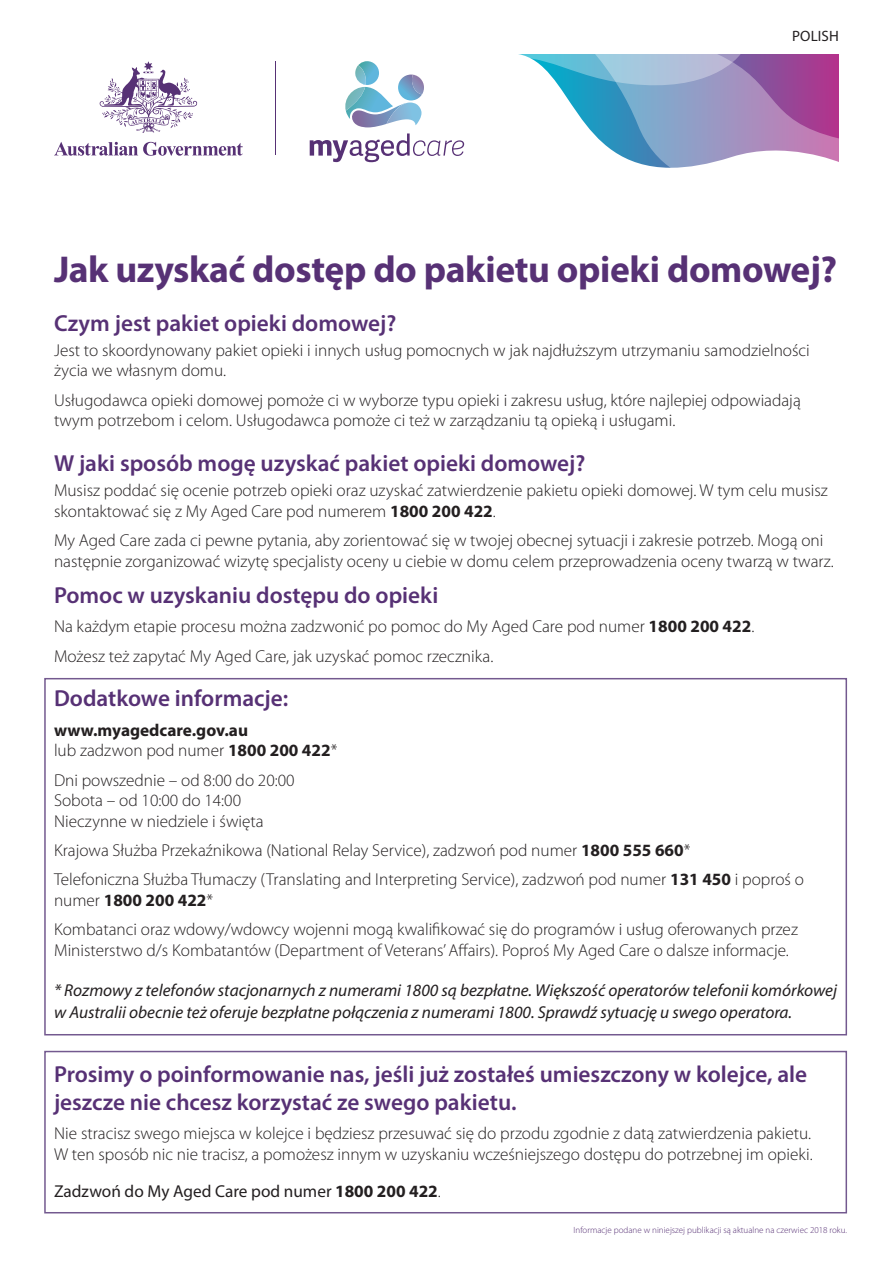
<style>
.page{position:relative;width:893px;height:1263px;background:#fff}
.page>*{position:absolute;margin:0;border:0;box-sizing:border-box;transform-origin:0 0}
.t1{font:700 37.5px "Myriad Pro";letter-spacing:-.01em;color:#573175}
.H2_-_BOX{font:600 23.25px/27.9px "Myriad Pro";color:#573175}
.Body{font:600 23.25px "Myriad Pro";color:#573175}
.Body-2{font:300 17.25px/20.7px "Myriad Pro";color:#231f20}
.Body_ITALIC{font:italic 17.25px/22.5px "Myriad Pro";color:#231f20}
.Body_-_BOX{font:300 17.25px/20.7px "Myriad Pro";color:#231f20}
.Body_-_BOX-2{font:700 17.25px/20.7px "Myriad Pro";color:#231f20}
.Body_-_BOX-3{font:17.25px "Myriad Pro";color:#231f20}
.Bullet_indent{font:15px "Myriad Pro";letter-spacing:.005em;color:#231f20}
.t2{font:300 9px "Myriad Pro";color:#573175}
.s1{font-weight:700}
.s2{font-weight:300}
</style>
<div class="page">
<hr style="left:275px;top:62px;width:1px;height:93px;background:#573175">
<svg style="left:54px;top:142px;width:189px;height:14px"></svg>
<svg style="left:100px;top:61px;width:97px;height:72px"></svg>
<svg style="left:310px;top:54px;width:529px;height:114px"></svg>
<div style="left:44px;top:678px;width:803px;height:357px;border:2px solid #73598f"></div>
<div style="left:44px;top:1051px;width:803px;height:162px;border:2px solid #73598f"></div>
<p class="Bullet_indent" style="left:792px;top:27px;width:48px">POLISH</p>
<h1 class="t1" style="left:54px;top:244px;width:785px">Jak uzyskać dostęp do pakietu opieki domowej?</h1>
<h2 class="H2_-_BOX" style="left:54px;top:308px;width:344px">Czym jest pakiet opieki domowej?</h2>
<p class="Body-2" style="left:54px;top:340px;width:757px">Jest to skoordynowany pakiet opieki i innych usług pomocnych w jak najdłuższym utrzymaniu samodzielności życia we własnym domu.</p>
<p class="Body-2" style="left:54px;top:390px;width:748px">Usługodawca opieki domowej pomoże ci w wyborze typu opieki i zakresu usług, które najlepiej odpowiadają twym potrzebom i celom. Usługodawca pomoże ci też w zarządzaniu tą opieką i usługami.</p>
<h2 class="H2_-_BOX" style="left:54px;top:449px;width:533px">W jaki sposób mogę uzyskać pakiet opieki domowej?</h2>
<p class="Body-2" style="left:54px;top:480px;width:775px">Musisz poddać się ocenie potrzeb opieki oraz uzyskać zatwierdzenie pakietu opieki domowej. W tym celu musisz skontaktować się z My Aged Care pod numerem <span class="s1">1800 200 422</span>.</p>
<p class="Body-2" style="left:54px;top:530px;width:781px">My Aged Care zada ci pewne pytania, aby zorientować się w twojej obecnej sytuacji i zakresie potrzeb. Mogą oni następnie zorganizować wizytę specjalisty oceny u ciebie w domu celem przeprowadzenia oceny twarzą w twarz.</p>
<p class="Body" style="left:54px;top:580px;width:386px">Pomoc w uzyskaniu dostępu do opieki</p>
<p class="Body-2" style="left:54px;top:616px;width:702px">Na każdym etapie procesu można zadzwonić po pomoc do My Aged Care pod numer <span class="s1">1800 200 422</span>.</p>
<p class="Body-2" style="left:54px;top:646px;width:441px">Możesz też zapytać My Aged Care, jak uzyskać pomoc rzecznika.</p>
<p class="H2_-_BOX" style="left:54px;top:684px;width:236px">Dodatkowe informacje:</p>
<p class="Body_-_BOX-2" style="left:54px;top:719px;width:285px">www.myagedcare.gov.au<br><span class="s2">lub zadzwon pod numer</span> 1800 200 422<span class="s2">*</span></p>
<p class="Body-2" style="left:54px;top:770px;width:242px">Dni powszednie – od 8:00 do 20:00<br>Sobota – od 10:00 do 14:00<br>Nieczynne w niedziele i święta</p>
<p class="Body-2" style="left:54px;top:840px;width:638px">Krajowa Służba Przekaźnikowa (National Relay Service), zadzwoń pod numer <span class="s1">1800 555 660</span>*</p>
<p class="Body-2" style="left:54px;top:869px;width:751px">Telefoniczna Służba Tłumaczy (Translating and Interpreting Service), zadzwoń pod numer <span class="s1">131 450</span> i poproś o numer <span class="s1">1800 200 422</span>*</p>
<p class="Body-2" style="left:54px;top:919px;width:745px">Kombatanci oraz wdowy/wdowcy wojenni mogą kwalifikować się do programów i usług oferowanych przez<br>Ministerstwo d/s Kombatantów (Department of Veterans’ Affairs). Poproś My Aged Care o dalsze informacje.</p>
<p class="Body_ITALIC" style="left:54px;top:978px;width:784px">* Rozmowy z telefonów stacjonarnych z numerami 1800 są bezpłatne. Większość operatorów telefonii komórkowej w Australii obecnie też oferuje bezpłatne połączenia z numerami 1800. Sprawdź sytuację u swego operatora.</p>
<p class="H2_-_BOX" style="left:54px;top:1059px;width:755px">Prosimy o poinformowanie nas, jeśli już zostałeś umieszczony w kolejce, ale jeszcze nie chcesz korzystać ze swego pakietu.</p>
<p class="Body_-_BOX" style="left:54px;top:1123px;width:760px">Nie stracisz swego miejsca w kolejce i będziesz przesuwać się do przodu zgodnie z datą zatwierdzenia pakietu.<br>W ten sposób nic nie tracisz, a pomożesz innym w uzyskaniu wcześniejszego dostępu do potrzebnej im opieki.</p>
<p class="Body_-_BOX-3" style="left:54px;top:1181px;width:388px">Zadzwoń do My Aged Care pod numer <span class="s1">1800 200 422</span><span class="s2">.</span></p>
<h2 class="t2" style="left:574px;top:1225px;width:275px">Informacje podane w niniejszej publikacji są aktualne na czerwiec 2018 roku.</h2>
</div>
